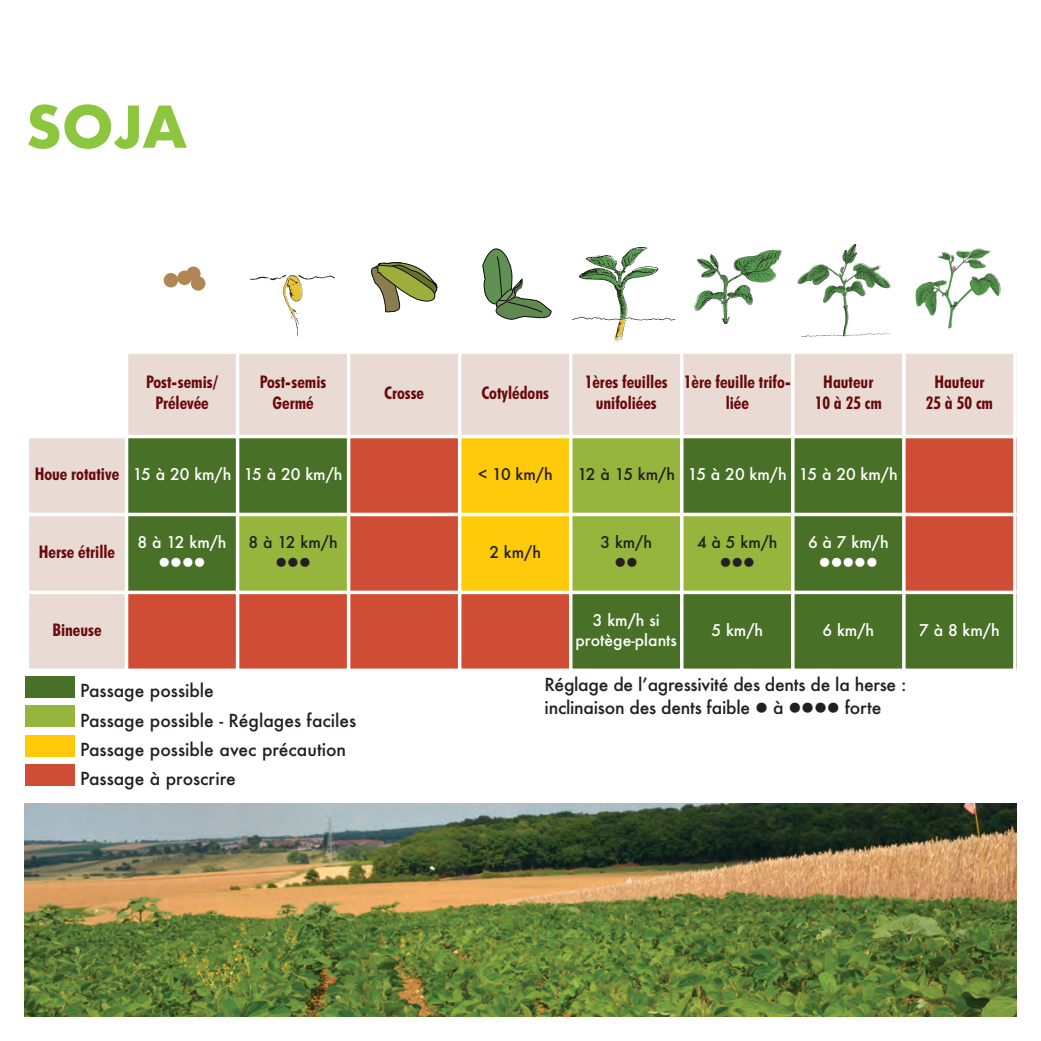
<style>
.page{position:relative;width:1041px;height:1041px;background:#fff}
.page>*{position:absolute;margin:0;border:0;box-sizing:border-box;transform-origin:0 0}
.t1{font:700 56px "Futura";color:#8bc63e}
.t2{font:500 17.5px/29.4px "Futura";color:#231f20}
.t3{font:700 condensed 17.5px/21px "Futura BT";color:#68090b;text-align:center}
.t4{font:500 15.75px/20.5px "Futura";color:#fff;text-align:center}
.t5{font:500 15.75px "Futura";color:#231f20}
.t6{font:15.75px "Wingdings";color:#fff}
.t7{font:15.75px "Wingdings";color:#231f20}
.s1{font-family:"Futura BT";font-weight:700;font-stretch:condensed;font-size:17.5px;color:#68090b}
.s2{color:#231f20}
</style>
<div class="page">
<div style="left:177px;top:271px;width:15px;height:14px;background:#b08754;border-radius:50%"></div>
<div style="left:191px;top:276px;width:14px;height:15px;background:#b08754;border-radius:50%"></div>
<div style="left:164px;top:273px;width:14px;height:14px;background:#b08754;border-radius:50%"></div>
<div style="left:186px;top:267px;width:15px;height:14px;background:#b08754;border-radius:50%"></div>
<img style="left:250px;top:275px;width:84px;height:62px">
<svg style="left:371px;top:262px;width:66px;height:50px"></svg>
<svg style="left:482px;top:249px;width:69px;height:70px"></svg>
<img style="left:572px;top:248px;width:103px;height:92px">
<img style="left:694px;top:249px;width:87px;height:74px">
<img style="left:797px;top:245px;width:93px;height:92px">
<img style="left:915px;top:249px;width:85px;height:79px">
<div style="left:127px;top:352px;width:111px;height:84px;background:#e9dad3"></div>
<div style="left:238px;top:352px;width:111px;height:84px;background:#e9dad3"></div>
<div style="left:349px;top:352px;width:111px;height:84px;background:#e9dad3"></div>
<div style="left:460px;top:352px;width:111px;height:84px;background:#e9dad3"></div>
<div style="left:571px;top:352px;width:111px;height:84px;background:#e9dad3"></div>
<div style="left:682px;top:352px;width:111px;height:84px;background:#e9dad3"></div>
<div style="left:793px;top:352px;width:111px;height:84px;background:#e9dad3"></div>
<div style="left:904px;top:352px;width:112px;height:84px;background:#e9dad3"></div>
<div style="left:26px;top:436px;width:101px;height:78px;background:#e9dad3"></div>
<div style="left:127px;top:436px;width:111px;height:78px;background:#487026"></div>
<div style="left:238px;top:436px;width:111px;height:78px;background:#487026"></div>
<div style="left:349px;top:436px;width:111px;height:78px;background:#d04d35"></div>
<div style="left:460px;top:436px;width:111px;height:78px;background:#feca0a"></div>
<div style="left:571px;top:436px;width:111px;height:78px;background:#96b53c"></div>
<div style="left:682px;top:436px;width:111px;height:78px;background:#487026"></div>
<div style="left:793px;top:436px;width:111px;height:78px;background:#487026"></div>
<div style="left:904px;top:436px;width:112px;height:78px;background:#d04d35"></div>
<div style="left:26px;top:514px;width:101px;height:78px;background:#e9dad3"></div>
<div style="left:127px;top:514px;width:111px;height:78px;background:#487026"></div>
<div style="left:238px;top:514px;width:111px;height:78px;background:#96b53c"></div>
<div style="left:349px;top:514px;width:111px;height:78px;background:#d04d35"></div>
<div style="left:460px;top:514px;width:111px;height:78px;background:#feca0a"></div>
<div style="left:571px;top:514px;width:111px;height:78px;background:#96b53c"></div>
<div style="left:682px;top:514px;width:111px;height:78px;background:#96b53c"></div>
<div style="left:793px;top:514px;width:111px;height:78px;background:#487026"></div>
<div style="left:904px;top:514px;width:112px;height:78px;background:#d04d35"></div>
<div style="left:26px;top:592px;width:101px;height:80px;background:#e9dad3"></div>
<div style="left:127px;top:592px;width:111px;height:80px;background:#d04d35"></div>
<div style="left:238px;top:592px;width:111px;height:80px;background:#d04d35"></div>
<div style="left:349px;top:592px;width:111px;height:80px;background:#d04d35"></div>
<div style="left:460px;top:592px;width:111px;height:80px;background:#d04d35"></div>
<div style="left:571px;top:592px;width:111px;height:80px;background:#487026"></div>
<div style="left:682px;top:592px;width:111px;height:80px;background:#487026"></div>
<div style="left:793px;top:592px;width:111px;height:80px;background:#487026"></div>
<div style="left:904px;top:592px;width:112px;height:80px;background:#487026"></div>
<hr style="left:26px;top:188px;width:3px;height:484px;background:#fff">
<hr style="left:125px;top:188px;width:3px;height:484px;background:#fff">
<hr style="left:236px;top:188px;width:3px;height:484px;background:#fff">
<hr style="left:347px;top:188px;width:3px;height:484px;background:#fff">
<hr style="left:458px;top:188px;width:3px;height:484px;background:#fff">
<hr style="left:569px;top:188px;width:3px;height:484px;background:#fff">
<hr style="left:680px;top:188px;width:3px;height:484px;background:#fff">
<hr style="left:791px;top:188px;width:3px;height:484px;background:#fff">
<hr style="left:902px;top:188px;width:3px;height:484px;background:#fff">
<hr style="left:1013px;top:188px;width:3px;height:484px;background:#fff">
<hr style="left:125px;top:350px;width:891px;height:4px;background:#fff">
<hr style="left:26px;top:435px;width:990px;height:3px;background:#fff">
<hr style="left:26px;top:513px;width:990px;height:3px;background:#fff">
<hr style="left:26px;top:591px;width:990px;height:3px;background:#fff">
<svg style="left:29px;top:668px;width:985px;height:4px;background:#f0eae4"></svg>
<div style="left:26px;top:706px;width:49px;height:21px;background:#96b53c"></div>
<div style="left:26px;top:735px;width:49px;height:21px;background:#feca0a"></div>
<div style="left:26px;top:764px;width:49px;height:21px;background:#d04d35"></div>
<div style="left:26px;top:676px;width:49px;height:21px;background:#487026"></div>
<img style="left:24px;top:803px;width:992px;height:213px">
<h1 class="t1" style="left:26px;top:86px;width:163px">SOJA</h1>
<p class="t3" style="left:146px;top:372px;width:73px">Post-semis/<br>Prélevée</p>
<p class="t3" style="left:260px;top:372px;width:68px">Post-semis<br>Germé</p>
<p class="t3" style="left:384px;top:382px;width:41px">Crosse</p>
<p class="t3" style="left:481px;top:382px;width:69px">Cotylédons</p>
<p class="t3" style="left:585px;top:372px;width:84px">1ères feuilles unifoliées</p>
<p class="t3" style="left:684px;top:372px;width:109px">1ère feuille trifo&shy;liée</p>
<p class="t3" style="left:815px;top:372px;width:69px">Hauteur<br>10 à 25 cm</p>
<p class="t3" style="left:926px;top:372px;width:69px">Hauteur<br>25 à 50 cm</p>
<p class="t4" style="left:35px;top:464px;width:309px"><span class="s1">Houe rotative</span> 15 à 20 km/h 15 à 20 km/h</p>
<p class="t5" style="left:478px;top:465px;width:77px">&lt; 10 km/h</p>
<p class="t4" style="left:577px;top:464px;width:322px"><span class="s2">12 à 15 km/h</span> 15 à 20 km/h 15 à 20 km/h</p>
<p class="t3" style="left:39px;top:541px;width:78px">Herse étrille</p>
<p class="t4" style="left:138px;top:533px;width:91px">8 à 12 km/h</p>
<p class="t6" style="left:158px;top:553px;width:49px">●●●●</p>
<p class="t5" style="left:249px;top:534px;width:91px">8 à 12 km/h</p>
<p class="t7" style="left:275px;top:553px;width:37px">●●●</p>
<p class="t5" style="left:489px;top:543px;width:53px">2 km/h</p>
<p class="t5" style="left:600px;top:534px;width:53px">3 km/h</p>
<p class="t5" style="left:697px;top:534px;width:82px">4 à 5 km/h</p>
<p class="t7" style="left:720px;top:553px;width:37px">●●●</p>
<p class="t4" style="left:808px;top:533px;width:82px">6 à 7 km/h</p>
<p class="t6" style="left:819px;top:553px;width:60px">●●●●●</p>
<p class="t3" style="left:52px;top:619px;width:51px">Bineuse</p>
<p class="t4" style="left:575px;top:610px;width:103px">3 km/h si protège-plants</p>
<p class="t4" style="left:711px;top:620px;width:53px">5 km/h</p>
<p class="t4" style="left:822px;top:620px;width:53px">6 km/h</p>
<p class="t4" style="left:919px;top:620px;width:82px">7 à 8 km/h</p>
<p class="t2" style="left:80px;top:676px;width:278px">Passage possible<br>Passage possible - Réglages faciles<br>Passage possible avec précaution<br>Passage à proscrire</p>
<p class="t2" style="left:544px;top:673px;width:363px;line-height:22.8px">Réglage de l’agressivité des dents de la herse : inclinaison des dents faible ● à ●●●● forte</p>
</div>
